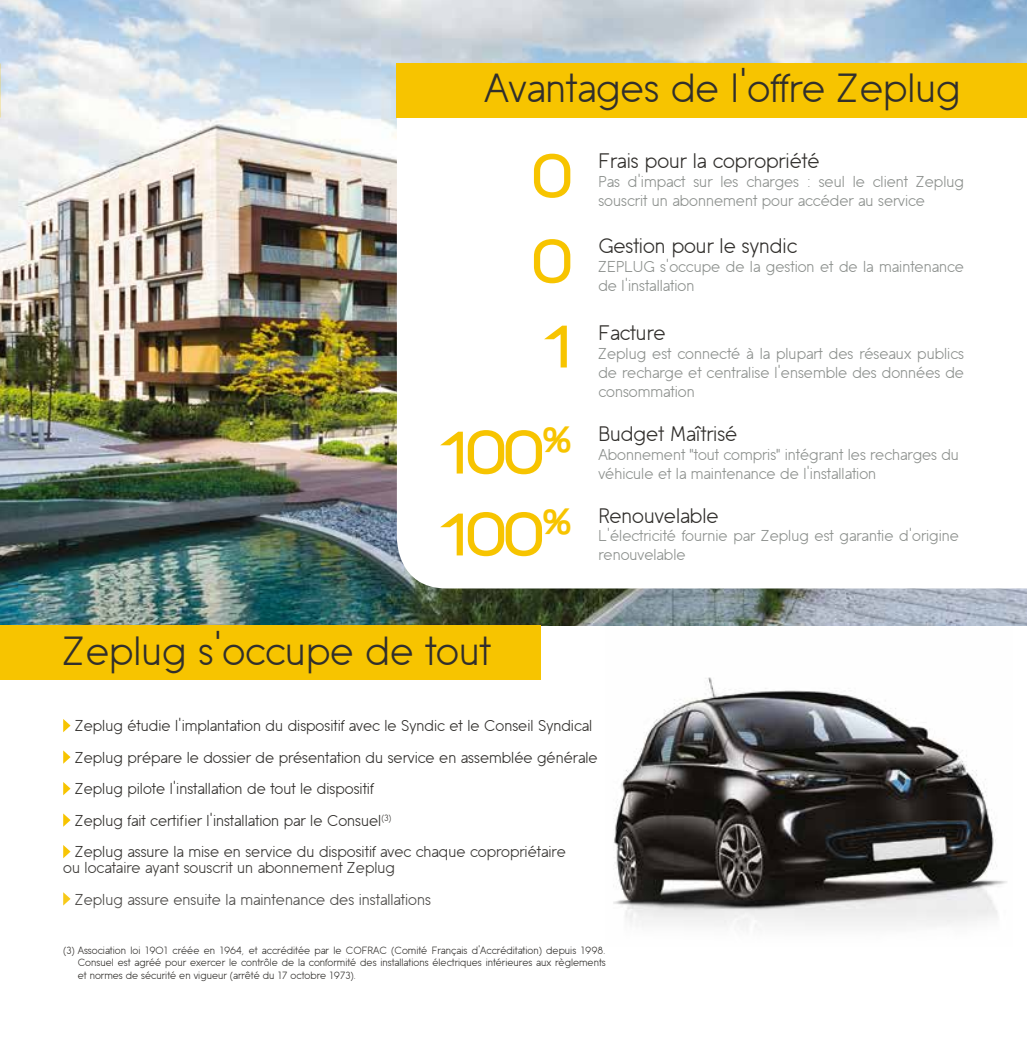
<style>
.page{position:relative;width:1027px;height:1042px;background:#fff}
.page>*{position:absolute;margin:0;border:0;box-sizing:border-box;transform-origin:0 0}
.t1{font:900 64.75px "Walkway";color:#f7c400}
.t2{font:40.6px "Mobile Sans";color:#312f2c}
.t3{font:21px "Mobile Sans";color:#312f2c}
.t4{font:15.75px/18.9px "Mobile Sans";color:#8c908d}
.t5{font:15.75px/31.5px "Mobile Sans";color:#312f2c}
.t6{font:10.5px/12.6px "Mobile Sans";color:#312f2c;text-align:justify}
.s1{font-family:"Walkway";font-weight:900;font-size:64.75px;color:#f7c400}
.s2{font-family:"Walkway";font-weight:900;font-size:37.8px;color:#f7c400}
</style>
<div class="page">
<img style="left:616px;top:677px;width:391px;height:251px">
<img style="left:0;top:0;width:1027px;height:626px">
<svg style="left:397px;top:117px;width:630px;height:471px"></svg>
<div style="left:397px;top:63px;width:630px;height:54px;background:#f7c400"></div>
<div style="left:0;top:626px;width:541px;height:54px;background:#f7c400"></div>
<svg style="left:63px;top:719px;width:8px;height:13px"></svg>
<svg style="left:63px;top:750px;width:8px;height:14px"></svg>
<svg style="left:63px;top:782px;width:8px;height:13px"></svg>
<div style="left:0;top:814px;width:733px;height:228px;background:#fff"></div>
<h2 class="t2" style="left:485px;top:67px;width:478px">Avantages de l’offre Zeplug</h2>
<h1 class="t1" style="left:533px;top:140px;width:39px">0</h1>
<h3 class="t3" style="left:598px;top:150px;width:223px">Frais pour la copropriété</h3>
<p class="t4" style="left:598px;top:172px;width:367px">Pas d’impact sur les charges : seul le client Zeplug souscrit un abonnement pour accéder au service</p>
<h1 class="t1" style="left:533px;top:226px;width:39px">0</h1>
<h3 class="t3" style="left:598px;top:235px;width:200px">Gestion pour le syndic</h3>
<p class="t4" style="left:598px;top:257px;width:367px">ZEPLUG s’occupe de la gestion et de la maintenance de l’installation</p>
<h1 class="t1" style="left:544px;top:311px;width:28px">1</h1>
<h3 class="t3" style="left:598px;top:322px;width:69px">Facture</h3>
<p class="t4" style="left:598px;top:345px;width:367px;text-align:justify">Zeplug est connecté à la plupart des réseaux publics de recharge et centralise l’ensemble des données de consommation</p>
<h3 class="t3" style="left:440px;top:423px;width:298px"><span class="s1">100</span><span class="s2">%</span> Budget Maîtrisé</h3>
<p class="t4" style="left:598px;top:445px;width:362px">Abonnement "tout compris" intégrant les recharges du véhicule et la maintenance de l’installation</p>
<h3 class="t3" style="left:440px;top:504px;width:280px"><span class="s1">100</span><span class="s2">%</span> Renouvelable</h3>
<p class="t4" style="left:598px;top:527px;width:362px">L’électricité fournie par Zeplug est garantie d’origine renouvelable</p>
<h2 class="t2" style="left:63px;top:629px;width:429px">Zeplug s’occupe de tout</h2>
<p class="t5" style="left:75px;top:710px;width:524px">Zeplug étudie l’implantation du dispositif avec le Syndic et le Conseil Syndical Zeplug prépare le dossier de présentation du service en assemblée générale Zeplug pilote l’installation de tout le dispositif<br>Zeplug fait certif ier l’installation par le Consuel<sup>(3)<br></sup>Zeplug assure la mise en service du dispositif avec chaque copropriétaire</p>
<p class="t5" style="left:75px;top:852px;width:357px;text-indent:-12px">ou locataire ayant souscrit un abonnement Zeplug<br>Zeplug assure ensuite la maintenance des installations</p>
<p class="t6" style="left:78px;top:944px;width:529px;text-indent:-15px">(3) Association loi 1901 créée en 1964, et accréditée par le COFRAC (Comité Français d’Accréditation) depuis 1998.<br>Consuel est agréé pour exercer le contrôle de la conformité des installations électriques intérieures aux règlements et normes de sécurité en vigueur (arrêté du 17 octobre 1973).</p>
</div>
